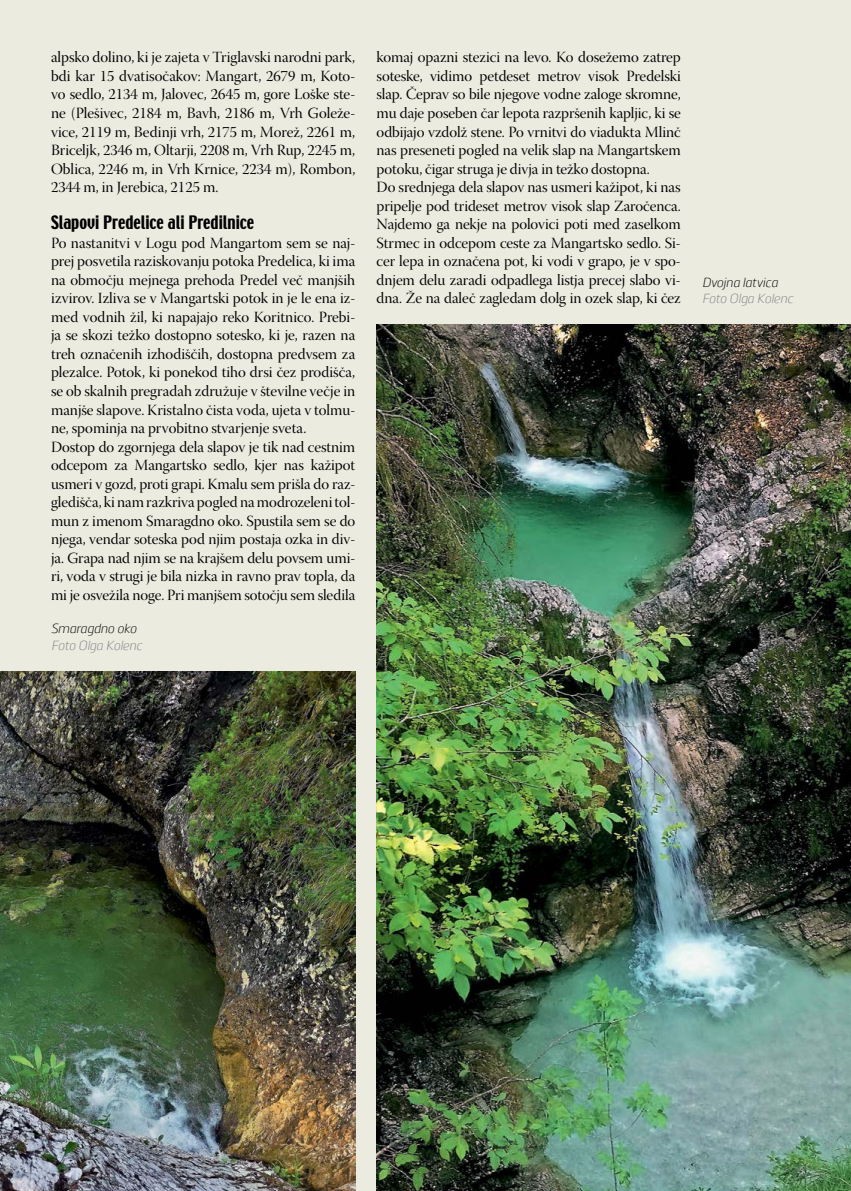
<style>
.page{position:relative;width:851px;height:1191px;background:#fff}
.page>*{position:absolute;margin:0;border:0;box-sizing:border-box;transform-origin:0 0}
.t1{font:16.5px "Techno";color:#000}
.t2{font:15.45px/18.5px "Warnock Pro Disp";letter-spacing:-.005em;color:#000}
.t3{font:italic 300 13.2px "Juhl";color:#808285}
.t4{font:italic 300 13.2px "Juhl";color:#000}
</style>
<div class="page">
<div style="left:0;top:0;width:850px;height:1191px;background:#ecebe0"></div>
<img style="left:376px;top:324px;width:474px;height:867px">
<img style="left:0;top:671px;width:355px;height:520px">
<p class="t2" style="left:51px;top:50px;width:306px;text-align:justify">alpsko dolino, ki je zajeta v Triglavski narodni park, bdi kar 15 dvatisočakov: Mangart, 2679 m, Koto&shy;vo sedlo, 2134 m, Jalovec, 2645 m, gore Loške ste&shy;ne (Plešivec, 2184 m, Bavh, 2186 m, Vrh Goleže&shy;vice, 2119 m, Bedinji vrh, 2175 m, Morež, 2261 m, Briceljk, 2346 m, Oltarji, 2208 m, Vrh Rup, 2245 m, Oblica, 2246 m, in Vrh Krnice, 2234 m), Rombon, 2344 m, in Jerebica, 2125 m.</p>
<p class="t1" style="left:51px;top:211px;width:205px">Slapovi Predelice ali Predilnice</p>
<p class="t2" style="left:51px;top:235px;width:306px">Po nastanitvi v Logu pod Mangartom sem se naj&shy;prej posvetila raziskovanju potoka Predelica, ki ima na območju mejnega prehoda Predel več manjših izvirov. Izliva se v Mangartski potok in je le ena iz&shy;med vodnih žil, ki napajajo reko Koritnico. Prebi&shy;ja se skozi težko dostopno sotesko, ki je, razen na treh označenih izhodiščih, dostopna predvsem za plezalce. Potok, ki ponekod tiho drsi čez prodišča, se ob skalnih pregradah združuje v številne večje in manjše slapove. Kristalno čista voda, ujeta v tolmu&shy;ne, spominja na prvobitno stvarjenje sveta.<br>Dostop do zgornjega dela slapov je tik nad cestnim odcepom za Mangartsko sedlo, kjer nas kažipot usmeri v gozd, proti grapi. Kmalu sem prišla do raz&shy;gledišča, ki nam razkriva pogled na modrozeleni tol&shy;mun z imenom Smaragdno oko. Spustila sem se do njega, vendar soteska pod njim postaja ozka in div&shy;ja. Grapa nad njim se na krajšem delu povsem umi&shy;ri, voda v strugi je bila nizka in ravno prav topla, da mi je osvežila noge. Pri manjšem sotočju sem sledila</p>
<p class="t4" style="left:51px;top:619px;width:87px">Smaragdno oko</p>
<p class="t3" style="left:51px;top:635px;width:93px">Foto Olga Kolenc</p>
<p class="t2" style="left:376px;top:50px;width:306px">komaj opazni stezici na levo. Ko dosežemo zatrep soteske, vidimo petdeset metrov visok Predelski slap. Čeprav so bile njegove vodne zaloge skromne, mu daje poseben čar lepota razpršenih kapljic, ki se odbijajo vzdolž stene. Po vrnitvi do viadukta Mlinč nas preseneti pogled na velik slap na Mangartskem potoku, čigar struga je divja in težko dostopna.<br>Do srednjega dela slapov nas usmeri kažipot, ki nas pripelje pod trideset metrov visok slap Zaročenca.<br>Najdemo ga nekje na polovici poti med zaselkom Strmec in odcepom ceste za Mangartsko sedlo. Si&shy;cer lepa in označena pot, ki vodi v grapo, je v spo&shy;dnjem delu zaradi odpadlega listja precej slabo vi&shy;dna. Že na daleč zagledam dolg in ozek slap, ki čez</p>
<p class="t4" style="left:702px;top:273px;width:77px">Dvojna latvica</p>
<p class="t3" style="left:702px;top:289px;width:93px">Foto Olga Kolenc</p>
</div>
